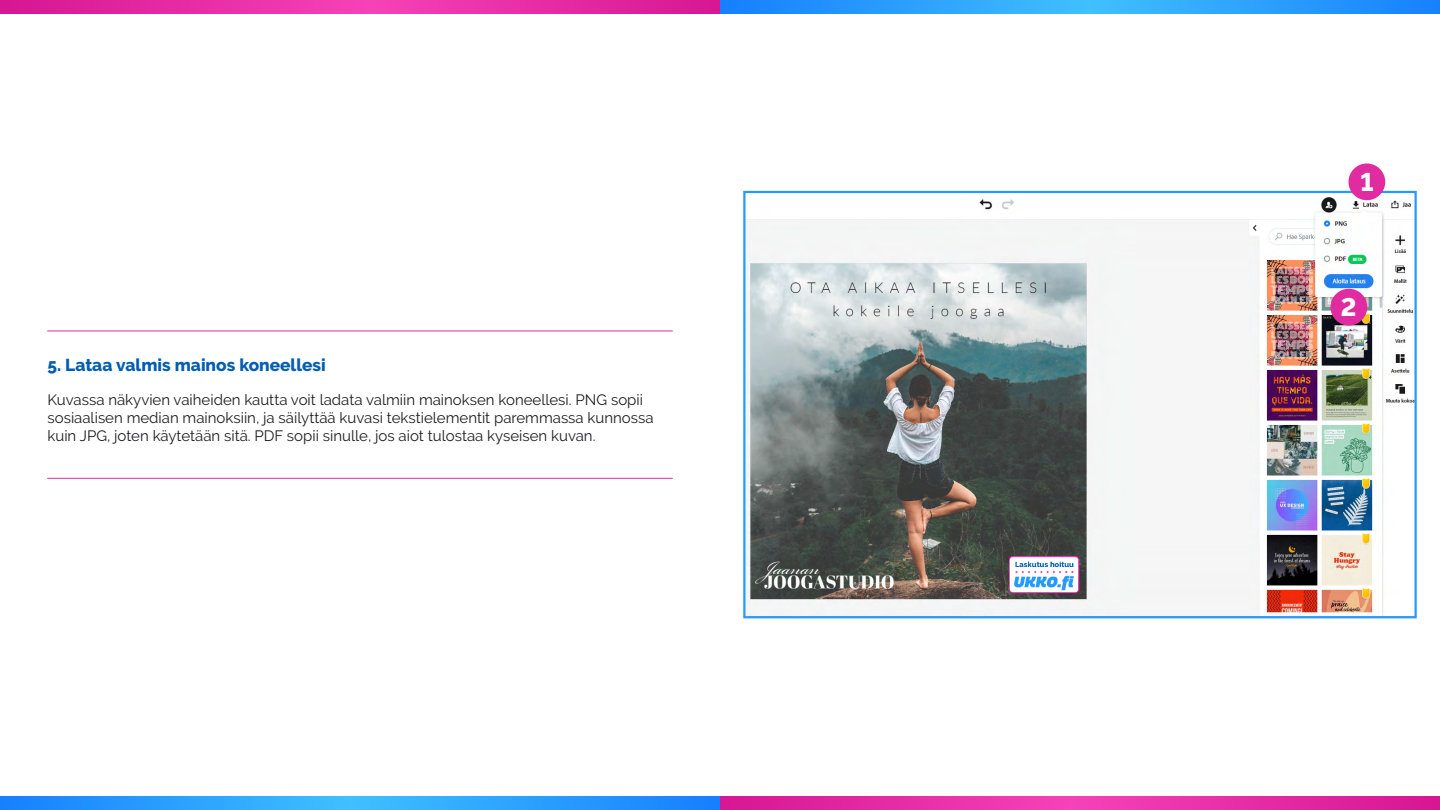
<style>
.page{position:relative;width:1440px;height:810px;background:#fff}
.page>*{position:absolute;margin:0;border:0;box-sizing:border-box;transform-origin:0 0}
.t1{font:800 25.35px "Raleway";color:#fff}
.t2{font:800 17.25px "Raleway";color:#005eb2}
.t3{font:15px/18px "Raleway";color:#1e1e21}
</style>
<div class="page">
<svg style="left:0;top:0;width:720px;height:14px;background:#e62ca5"></svg>
<svg style="left:720px;top:0;width:720px;height:14px;background:#2b9fff"></svg>
<svg style="left:720px;top:796px;width:720px;height:14px;background:#e62ca5"></svg>
<svg style="left:0;top:796px;width:720px;height:14px;background:#2b9fff"></svg>
<img style="left:746px;top:194px;width:668px;height:421px">
<img style="left:751px;top:264px;width:335px;height:336px">
<div style="left:743px;top:191px;width:674px;height:427px;border:2px solid #279aff"></div>
<div style="left:1348px;top:164px;width:37px;height:36px;background:#e02ba1;border-radius:50%"></div>
<div style="left:1330px;top:289px;width:37px;height:37px;background:#e02ba1;border-radius:50%"></div>
<hr style="left:47px;top:331px;width:626px;height:1px;background:#e02ba1">
<hr style="left:47px;top:478px;width:626px;height:1px;background:#e02ba1">
<p class="t2" style="left:47px;top:356px;width:280px">5. Lataa valmis mainos koneellesi</p>
<p class="t3" style="left:47px;top:391px;width:608px">Kuvassa näkyvien vaiheiden kautta voit ladata valmiin mainoksen koneellesi. PNG sopii sosiaalisen median mainoksiin, ja säilyttää kuvasi tekstielementit paremmassa kunnossa kuin JPG, joten käytetään sitä. PDF sopii sinulle, jos aiot tulostaa kyseisen kuvan.</p>
<h1 class="t1" style="left:1360px;top:168px;width:15px">1</h1>
<h1 class="t1" style="left:1341px;top:293px;width:17px">2</h1>
</div>
